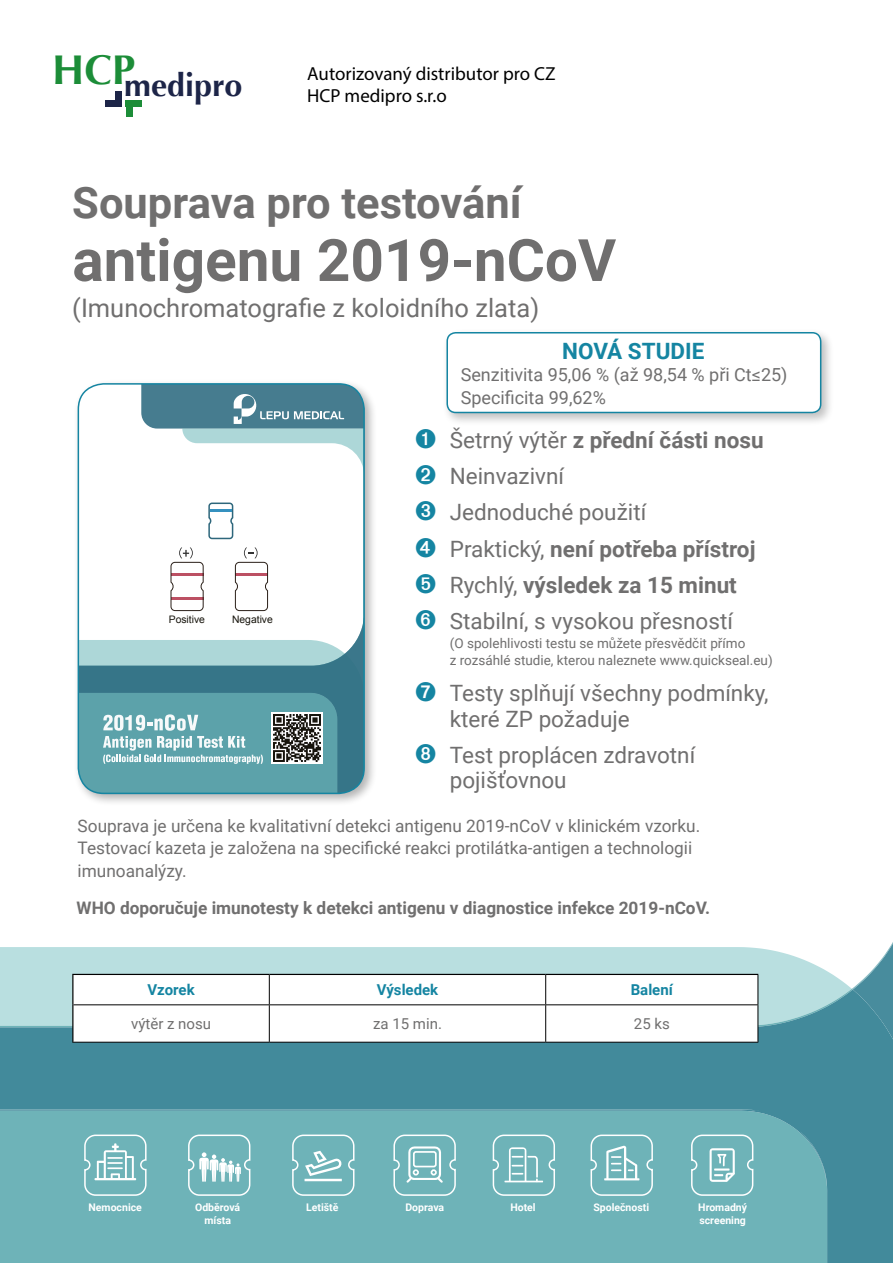
<style>
.page{position:relative;width:893px;height:1263px;background:#fff}
.page>*{position:absolute;margin:0;border:0;box-sizing:border-box;transform-origin:0 0}
.t1{font:700 58.5px "Roboto";color:#706f6f}
.t2{font:700 43.5px "Roboto";color:#706f6f}
.t3{font:700 32.25px "Optima";color:#1d2548}
.t4{font:25.5px "Roboto";color:#706f6f}
.t5{font:22.5px/36.2px "Roboto";color:#706f6f}
.t6{font:700 22.5px "Roboto";color:#1585a2}
.t7{font:18.9px/21.8px "Myriad Pro";color:#000}
.t8{font:18px/22.5px "Roboto";color:#706f6f}
.t9{font:17.25px/22.5px "Roboto";color:#706f6f}
.t10{font:700 17.25px "Roboto";color:#706f6f}
.t11{font:15px "Roboto";color:#706f6f}
.t12{font:700 15px "Roboto";color:#1585a2}
.t13{font:13.5px/16.5px "Roboto";color:#706f6f}
.t14{font:700 10.5px/12.6px "Roboto";color:#fff;text-align:center}
.t15{font:10.35px "Arial";color:#17140c}
.s1{color:#1585a2}
.s2{font-weight:700}
</style>
<div class="page">
<svg style="left:0;top:947px;width:852px;height:42px;background:#bcdfe0"></svg>
<svg style="left:852px;top:942px;width:41px;height:47px"></svg>
<svg style="left:0;top:989px;width:893px;height:274px;background:#5ca1ab"></svg>
<svg style="left:83px;top:1134px;width:168px;height:62px;background:#86bfc4"></svg>
<svg style="left:291px;top:1134px;width:463px;height:62px;background:#80bcc0"></svg>
<svg style="left:73px;top:975px;width:685px;height:67px"></svg>
<hr style="left:72px;top:1042px;width:197px;height:1px;background:#000">
<hr style="left:269px;top:1042px;width:277px;height:1px;background:#000">
<hr style="left:546px;top:1042px;width:212px;height:1px;background:#000">
<hr style="left:72px;top:974px;width:197px;height:1px;background:#000">
<hr style="left:72px;top:975px;width:1px;height:30px;background:#000">
<hr style="left:269px;top:974px;width:277px;height:1px;background:#000">
<hr style="left:546px;top:974px;width:212px;height:1px;background:#000">
<hr style="left:72px;top:1005px;width:1px;height:37px;background:#000">
<svg style="left:269px;top:975px;width:1px;height:29px"></svg>
<svg style="left:545px;top:975px;width:1px;height:29px"></svg>
<svg style="left:758px;top:975px;width:1px;height:29px"></svg>
<hr style="left:73px;top:1004px;width:196px;height:1px;background:#000">
<hr style="left:269px;top:1004px;width:277px;height:1px;background:#000">
<hr style="left:269px;top:1005px;width:1px;height:37px;background:#000">
<hr style="left:546px;top:1004px;width:212px;height:1px;background:#000">
<hr style="left:545px;top:1005px;width:1px;height:37px;background:#000">
<hr style="left:758px;top:1005px;width:1px;height:37px;background:#000">
<div style="left:442px;top:328px;width:392px;height:98px;background:#000;opacity:.25"></div>
<div style="left:447px;top:333px;width:374px;height:79px;background:#fff;border-radius:9px"></div>
<div style="left:446px;top:332px;width:375px;height:81px;border:2px solid #1585a2;border-radius:9px"></div>
<div style="left:73px;top:379px;width:305px;height:428px;background:#000;opacity:.3"></div>
<svg style="left:78px;top:384px;width:286px;height:256px"></svg>
<svg style="left:78px;top:640px;width:286px;height:153px;background:#6aa2aa"></svg>
<div style="left:78px;top:383px;width:287px;height:411px;border:2px solid #1585a2;border-radius:26px"></div>
<div style="left:115px;top:91px;width:7px;height:15px;background:#1d2548"></div>
<div style="left:105px;top:100px;width:17px;height:7px;background:#1d2548"></div>
<div style="left:126px;top:102px;width:7px;height:15px;background:#1c8d38"></div>
<div style="left:126px;top:100px;width:16px;height:7px;background:#1c8d38"></div>
<h3 class="t3" style="left:52px;top:66px;width:192px"><sup>HCP</sup>medipro</h3>
<p class="t7" style="left:307px;top:63px;width:250px">Autorizovaný distributor pro CZ<br>HCP medipro s.r.o</p>
<h2 class="t2" style="left:72px;top:172px;width:451px">Souprava pro testování</h2>
<h1 class="t1" style="left:72px;top:219px;width:545px">antigenu 2019-nCoV</h1>
<p class="t4" style="left:72px;top:290px;width:468px">(Imunochromatografie z koloidního zlata)</p>
<p class="t15" style="left:169px;top:613px;width:38px">Positive</p>
<p class="t15" style="left:232px;top:613px;width:42px">Negative</p>
<p class="t6" style="left:562px;top:335px;width:144px">NOVÁ STUDIE</p>
<p class="t8" style="left:461px;top:363px;width:328px">Senzitivita 95,06 % (až 98,54 % při Ct≤25)<br>Specificita 99,62%</p>
<p class="t5" style="left:415px;top:421px;width:350px"><span class="s1">➊</span> Šetrný výtěr <span class="s2">z přední části nosu<br></span><span class="s1">➋</span> Neinvazivní<br><span class="s1">➌</span> Jednoduché použití<br><span class="s1">➍</span> Praktický, <span class="s2">není potřeba přístroj<br></span><span class="s1">➎</span> Rychlý, <span class="s2">výsledek za 15 minut<br></span><span class="s1">➏</span> Stabilní, s vysokou přesností</p>
<p class="t13" style="left:450px;top:635px;width:324px">(O spolehlivosti testu se můžete přesvědčit přímo<br>z rozsáhlé studie, kterou naleznete www.quickseal.eu)</p>
<p class="t5" style="left:450px;top:679px;width:320px;line-height:25.5px;text-indent:-35px"><span class="s1">➐</span> Testy splňují všechny podmínky, které ZP požaduje</p>
<p class="t5" style="left:450px;top:741px;width:247px;line-height:25.5px;text-indent:-35px"><span class="s1">➑</span> Test proplácen zdravotní pojišťovnou</p>
<p class="t9" style="left:78px;top:813px;width:624px">Souprava je určena ke kvalitativní detekci antigenu 2019-nCoV v klinickém vzorku.<br>Testovací kazeta je založena na specifické reakci protilátka-antigen a technologii imunoanalýzy.</p>
<p class="t10" style="left:77px;top:896px;width:635px">WHO doporučuje imunotesty k detekci antigenu v diagnostice infekce 2019-nCoV.</p>
<p class="t12" style="left:147px;top:979px;width:49px">Vzorek</p>
<p class="t12" style="left:377px;top:979px;width:63px">Výsledek</p>
<p class="t12" style="left:631px;top:979px;width:44px">Balení</p>
<p class="t11" style="left:131px;top:1013px;width:81px">výtěr z nosu</p>
<p class="t11" style="left:373px;top:1013px;width:70px">za 15 min.</p>
<p class="t11" style="left:634px;top:1013px;width:37px">25 ks</p>
<p class="t14" style="left:89px;top:1201px;width:55px">Nemocnice</p>
<p class="t14" style="left:195px;top:1201px;width:47px">Odběrová místa</p>
<p class="t14" style="left:306px;top:1201px;width:34px">Letiště</p>
<p class="t14" style="left:405px;top:1201px;width:40px">Doprava</p>
<p class="t14" style="left:510px;top:1201px;width:27px">Hotel</p>
<p class="t14" style="left:593px;top:1201px;width:57px">Společnosti</p>
<p class="t14" style="left:698px;top:1201px;width:50px;text-align:left">Hromadný screening</p>
</div>
